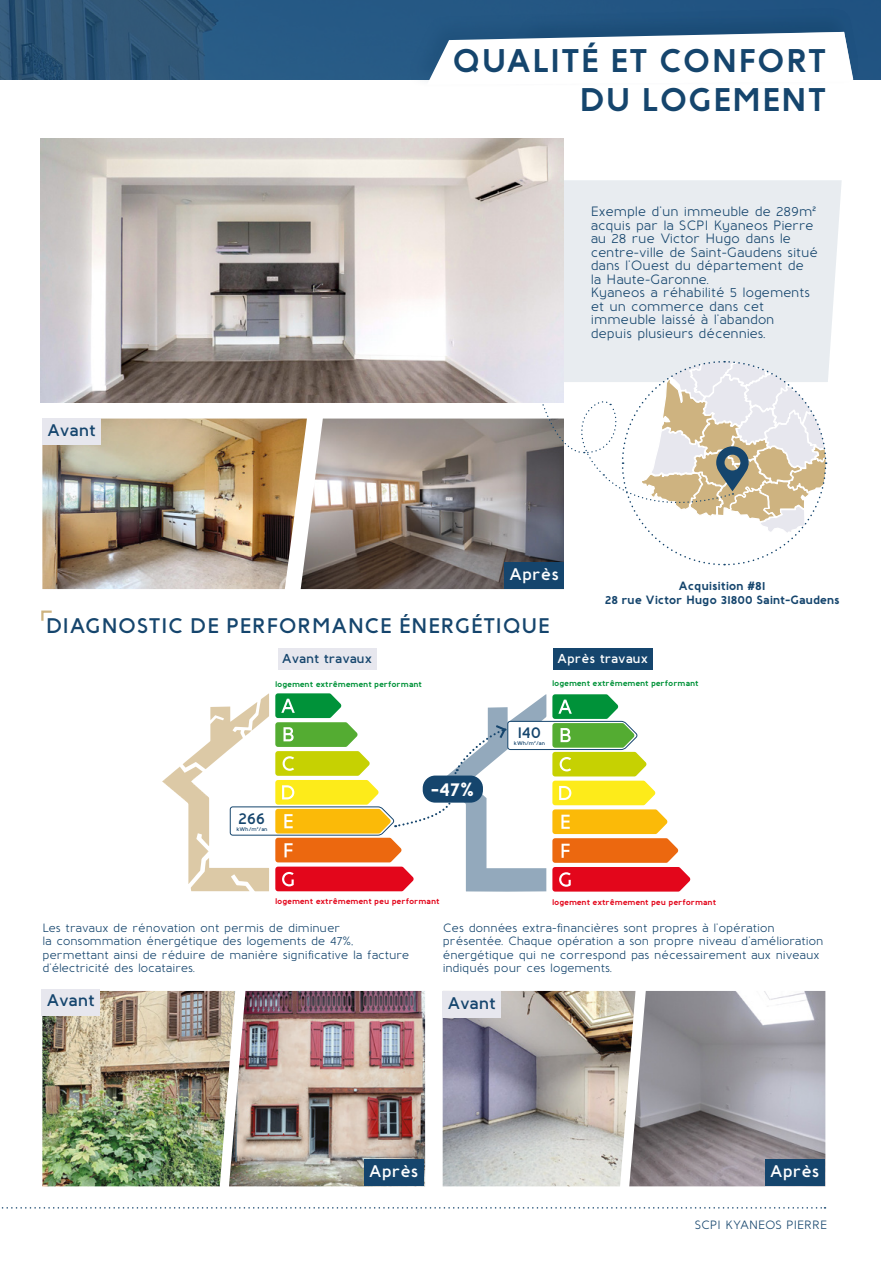
<style>
.page{position:relative;width:881px;height:1263px;background:#fff}
.page>*{position:absolute;margin:0;border:0;box-sizing:border-box;transform-origin:0 0}
.t1{font:700 32.7px/39.3px "Baufra";letter-spacing:.01em;color:#15456d;text-align:right}
.t2{font:600 21.15px "Baufra";letter-spacing:.01em;color:#15456d}
.t3{font:700 19.05px "Baufra";color:#fff}
.t4{font:600 16.8px "Baufra";letter-spacing:-.01em;color:#15456d}
.t5{font:600 16.8px "Baufra";color:#fff}
.t6{font:600 16.05px "Baufra";letter-spacing:-.01em;color:#15456d}
.t7{font:500 13.5px/13.5px "Baufra";letter-spacing:-.01em;color:#15456d}
.t8{font:600 12.9px "Baufra";letter-spacing:-.01em;color:#15456d}
.t9{font:600 12.9px "Baufra";color:#fff}
.t10{font:500 12px/13.5px "Baufra";letter-spacing:-.01em;color:#15456d}
.t11{font:700 12px/14.4px "Baufra";letter-spacing:-.01em;color:#15456d;text-align:center}
.t12{font:700 8.1px "Baufra";letter-spacing:-.015em;color:#e3061b}
.t13{font:700 8.1px "Baufra";letter-spacing:-.015em;color:#009239}
.t14{font:600 5.4px "Baufra";color:#15456d}
</style>
<div class="page">
<img style="left:0;top:0;width:880px;height:80px">
<div style="left:408px;top:7px;width:451px;height:81px;background:#15456d;opacity:.36"></div>
<svg style="left:427px;top:32px;width:426px;height:53px"></svg>
<svg style="left:1px;top:1207px;width:824px;height:1px"></svg>
<img style="left:42px;top:418px;width:258px;height:171px">
<img style="left:300px;top:418px;width:234px;height:171px">
<div style="left:563px;top:180px;width:278px;height:202px;background:#e8ecf0"></div>
<svg style="left:534px;top:360px;width:292px;height:206px"></svg>
<img style="left:42px;top:991px;width:187px;height:195px">
<img style="left:229px;top:991px;width:196px;height:195px">
<svg style="left:41px;top:610px;width:11px;height:11px"></svg>
<div style="left:42px;top:419px;width:59px;height:26px;background:#e7e7ee"></div>
<div style="left:42px;top:989px;width:58px;height:26px;background:#e7e7ee"></div>
<div style="left:504px;top:563px;width:59px;height:26px;background:#15456d"></div>
<div style="left:364px;top:1159px;width:59px;height:27px;background:#15456d"></div>
<img style="left:41px;top:138px;width:522px;height:264px">
<img style="left:442px;top:991px;width:187px;height:195px">
<img style="left:629px;top:991px;width:196px;height:195px">
<div style="left:442px;top:991px;width:58px;height:26px;background:#e7e7ee"></div>
<div style="left:764px;top:1159px;width:59px;height:27px;background:#15456d"></div>
<svg style="left:162px;top:693px;width:528px;height:199px"></svg>
<div style="left:278px;top:649px;width:98px;height:21px;background:#e7e7ee"></div>
<div style="left:553px;top:649px;width:98px;height:21px;background:#15456d"></div>
<div style="left:422px;top:775px;width:61px;height:28px;background:#15456d;border-radius:12px"></div>
<h1 class="t1" style="left:451px;top:39px;width:376px">QUALITÉ ET CONFORT<br>DU LOGEMENT</h1>
<h3 class="t4" style="left:47px;top:419px;width:50px">Avant</h3>
<p class="t7" style="left:590px;top:204px;width:228px">Exemple d’un immeuble de 289m² acquis par la SCPI Kyaneos Pierre au 28 rue Victor Hugo dans le centre-ville de Saint-Gaudens situé dans l’Ouest du département de<br>la Haute-Garonne.<br>Kyaneos a réhabilité 5 logements et un commerce dans cet immeuble laissé à l’abandon depuis plusieurs décennies.</p>
<h3 class="t5" style="left:509px;top:563px;width:51px">Après</h3>
<h2 class="t2" style="left:46px;top:610px;width:505px">DIAGNOSTIC DE PERFORMANCE ÉNERGÉTIQUE</h2>
<p class="t11" style="left:604px;top:578px;width:236px">Acquisition #81<br>28 rue Victor Hugo 31800 Saint-Gaudens</p>
<p class="t8" style="left:282px;top:649px;width:92px">Avant travaux</p>
<p class="t9" style="left:557px;top:649px;width:92px">Après travaux</p>
<p class="t13" style="left:275px;top:678px;width:148px">logement extrêmement performant</p>
<h3 class="t6" style="left:238px;top:807px;width:28px">266</h3>
<p class="t14" style="left:236px;top:825px;width:33px">kWh/m<sup>2</sup>/an</p>
<h3 class="t3" style="left:430px;top:775px;width:45px">-47%</h3>
<p class="t12" style="left:275px;top:896px;width:166px">logement extrêmement peu performant</p>
<p class="t13" style="left:552px;top:677px;width:148px">logement extrêmement performant</p>
<h3 class="t6" style="left:517px;top:721px;width:25px">140</h3>
<p class="t14" style="left:513px;top:740px;width:33px">kWh/m<sup>2</sup>/an</p>
<p class="t12" style="left:552px;top:896px;width:165px">logement extrêmement peu performant</p>
<p class="t10" style="left:42px;top:920px;width:368px">Les travaux de rénovation ont permis de diminuer<br>la consommation énergétique des logements de 47%, permettant ainsi de réduire de manière significative la facture d’électricité des locataires.</p>
<p class="t10" style="left:442px;top:920px;width:382px">Ces données extra-financières sont propres à l’opération présentée. Chaque opération a son propre niveau d’amélioration énergétique qui ne correspond pas nécessairement aux niveaux indiqués pour ces logements.</p>
<h3 class="t4" style="left:447px;top:991px;width:50px">Avant</h3>
<h3 class="t4" style="left:46px;top:989px;width:50px">Avant</h3>
<h3 class="t5" style="left:368px;top:1159px;width:51px">Après</h3>
<h3 class="t5" style="left:769px;top:1159px;width:51px">Après</h3>
<p class="t10" style="left:694px;top:1217px;width:134px">SCPI KYANEOS PIERRE</p>
</div>
